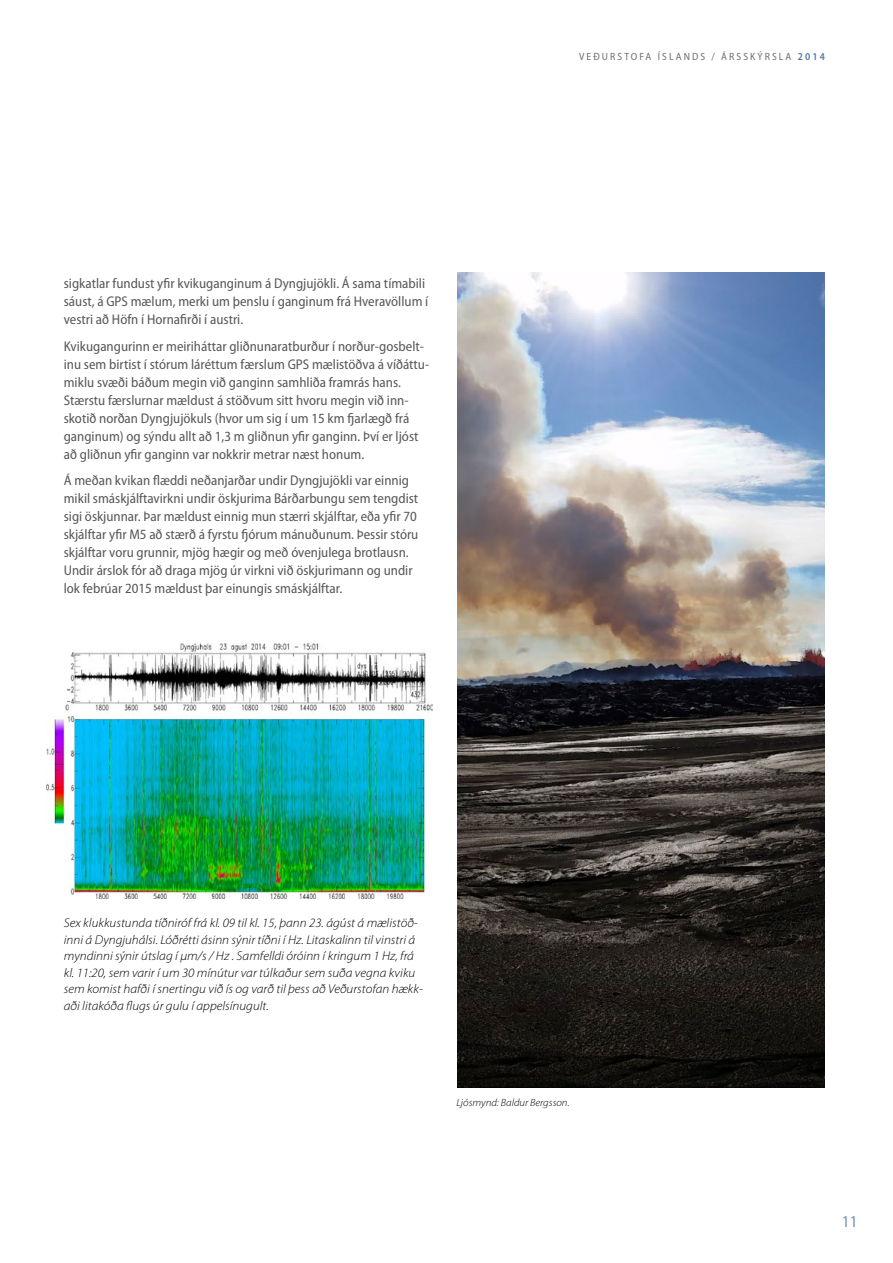
<style>
.page{position:relative;width:893px;height:1263px;background:#fff}
.page>*{position:absolute;margin:0;border:0;box-sizing:border-box;transform-origin:0 0}
.t1{font:semi-condensed 16.5px "Myriad Pro";color:#7392b3}
.t2{font:semi-condensed 14.1px/18px "Myriad Pro";color:#575756}
.t3{font:italic 300 12.75px/16.5px "Myriad Pro";color:#000;scale:1.05 1}
.t4{font:semi-condensed 10.5px "Myriad Pro";letter-spacing:.2em;color:#706f6f}
.t5{font:italic 300 10.5px "Myriad Pro";color:#000;scale:1.05 1}
.s1{font-weight:600;color:#517ba1}
</style>
<div class="page">
<img style="left:457px;top:272px;width:368px;height:816px">
<img style="left:46px;top:643px;width:387px;height:255px">
<p class="t2" style="left:64px;top:275px;width:366px">sigkatlar fundust yfir kvikuganginum á Dyngjujökli. Á sama tímabili sáust, á GPS mælum, merki um þenslu í ganginum frá Hveravöllum í vestri að Höfn í Hornafirði í austri.</p>
<p class="t2" style="left:64px;top:337px;width:367px">Kvikugangurinn er meiriháttar gliðnunaratburður í norður-gosbelt&shy;inu sem birtist í stórum láréttum færslum GPS mælistöðva á víðáttu&shy;miklu svæði báðum megin við ganginn samhliða framrás hans.<br>Stærstu færslurnar mældust á stöðvum sitt hvoru megin við inn&shy;skotið norðan Dyngjujökuls (hvor um sig í um 15 km fjarlægð frá ganginum) og sýndu allt að 1,3 m gliðnun yfir ganginn. Því er ljóst að gliðnun yfir ganginn var nokkrir metrar næst honum.</p>
<p class="t2" style="left:64px;top:472px;width:356px">Á meðan kvikan flæddi neðanjarðar undir Dyngjujökli var einnig mikil smáskjálftavirkni undir öskjurima Bárðarbungu sem tengdist sigi öskjunnar. Þar mældust einnig mun stærri skjálftar, eða yfir 70 skjálftar yfir M5 að stærð á fyrstu fjórum mánuðunum. Þessir stóru skjálftar voru grunnir, mjög hægir og með óvenjulega brotlausn.<br>Undir árslok fór að draga mjög úr virkni við öskjurimann og undir lok febrúar 2015 mældust þar einungis smáskjálftar.</p>
<p class="t4" style="left:579px;top:50px;width:247px">VEÐURSTOFA ÍSLANDS / ÁRSSKÝRSLA <span class="s1">2014</span></p>
<p class="t3" style="left:64px;top:915px;width:343px">Sex klukkustunda tíðniróf frá kl. 09 til kl. 15, þann 23. ágúst á mælistöð&shy;inni á Dyngjuhálsi. Lóðrétti ásinn sýnir tíðni í Hz. Litaskalinn til vinstri á myndinni sýnir útslag í µm/s / Hz . Samfelldi óróinn í kringum 1 Hz, frá kl. 11:20, sem varir í um 30 mínútur var túlkaður sem suða vegna kviku sem komist hafði í snertingu við ís og varð til þess að Veðurstofan hækk&shy;aði litakóða flugs úr gulu í appelsínugult.</p>
<p class="t5" style="left:456px;top:1097px;width:109px">Ljósmynd: Baldur Bergsson.</p>
<p class="t1" style="left:842px;top:1213px;width:17px">11</p>
</div>
